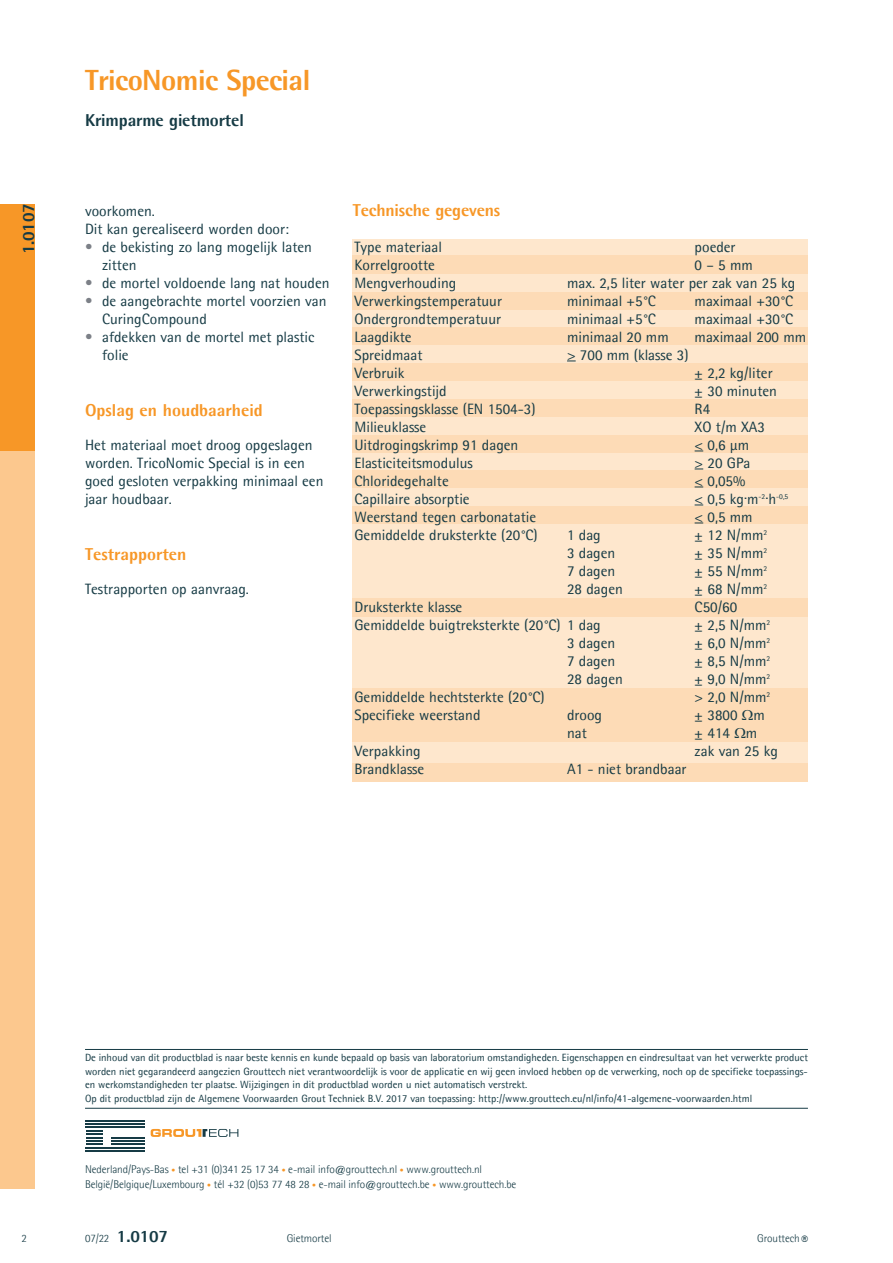
<style>
.page{position:relative;width:893px;height:1263px;background:#fff}
.page>*{position:absolute;margin:0;border:0;box-sizing:border-box;transform-origin:0 0}
.Productnaam{font:800 29.25px "Agfa Rotis Semisans";letter-spacing:-.02em;color:#f79727}
.Kopje{font:800 17.25px "Agfa Rotis Semisans";color:#f79727}
.Productomschrijving{font:800 17.25px "Agfa Rotis Semisans";letter-spacing:-.01em;color:#163b45}
.Productnummer_achter{font:800 17.25px "Agfa Rotis Semisans";color:#163b45}
.Productnummer_zijbal{font:800 17.25px "Agfa Rotis Semisans";color:#163b45}
.Body_alinea{font:15px/18px "Agfa Rotis Semisans";color:#163b45}
.t1{font:italic 13.5px "Agfa Rotis Semisans";color:#163b45}
.Adresregel{font:300 11.25px "Agfa Rotis Semisans";letter-spacing:-.01em;color:#163b45}
.Soort_product____Gro{font:300 11.25px "Agfa Rotis Semisans";letter-spacing:-.01em;color:#163b45}
.Datum_achterpag{font:300 11.25px "Agfa Rotis Semisans";color:#163b45}
.Body_alinea-2{font:10.5px/13.5px "Agfa Rotis Semisans";color:#163b45;text-align:justify}
.s1{color:#7c8087}
.s2{font-size:7.95px;color:#f79727}
</style>
<div class="page">
<div style="left:353px;top:239px;width:455px;height:539px;background:#fee7cd"></div>
<div style="left:353px;top:256px;width:455px;height:18px;background:#fddbb6"></div>
<div style="left:353px;top:292px;width:455px;height:18px;background:#fddbb6"></div>
<div style="left:353px;top:328px;width:455px;height:17px;background:#fddbb6"></div>
<div style="left:353px;top:363px;width:455px;height:18px;background:#fddbb6"></div>
<div style="left:353px;top:399px;width:455px;height:17px;background:#fddbb6"></div>
<div style="left:353px;top:435px;width:455px;height:17px;background:#fddbb6"></div>
<div style="left:353px;top:470px;width:455px;height:18px;background:#fddbb6"></div>
<div style="left:353px;top:506px;width:455px;height:18px;background:#fddbb6"></div>
<div style="left:353px;top:598px;width:455px;height:19px;background:#fddbb6"></div>
<div style="left:353px;top:689px;width:455px;height:53px;background:#fddbb6"></div>
<div style="left:0;top:204px;width:34px;height:984px;background:#fcc88e"></div>
<div style="left:0;top:204px;width:34px;height:246px;background:#f79727"></div>
<hr style="left:86px;top:1120px;width:59px;height:1px;background:#163b45">
<hr style="left:86px;top:1123px;width:59px;height:2px;background:#163b45">
<hr style="left:86px;top:1126px;width:59px;height:2px;background:#163b45">
<hr style="left:111px;top:1137px;width:34px;height:1px;background:#163b45">
<hr style="left:111px;top:1140px;width:34px;height:2px;background:#163b45">
<hr style="left:111px;top:1143px;width:34px;height:2px;background:#163b45">
<svg style="left:86px;top:1130px;width:16px;height:15px"></svg>
<hr style="left:86px;top:1147px;width:59px;height:2px;background:#163b45">
<hr style="left:86px;top:1150px;width:59px;height:2px;background:#163b45">
<svg style="left:151px;top:1129px;width:87px;height:8px"></svg>
<hr style="left:85px;top:1049px;width:723px;height:1px;background:#163b45">
<hr style="left:85px;top:1108px;width:723px;height:1px;background:#163b45">
<div style="left:353px;top:763px;width:455px;height:18px;background:#fddbb6"></div>
<p class="Productnummer_zijbal" style="left:17px;top:254px;width:53px;rotate:-90deg">1.0107</p>
<p class="Productnaam" style="left:85px;top:62px;width:227px">TricoNomic Special</p>
<p class="Productomschrijving" style="left:85px;top:109px;width:160px">Krimparme gietmortel</p>
<p class="Body_alinea" style="left:85px;top:202px;width:71px">voorkomen.</p>
<p class="Body_alinea" style="left:85px;top:220px;width:205px">Dit kan gerealiseerd worden door:</p>
<p class="Body_alinea" style="left:102px;top:238px;width:211px;text-indent:-17px"><span class="s1">•</span> de bekisting zo lang mogelijk laten zitten</p>
<p class="Body_alinea" style="left:85px;top:274px;width:246px"><span class="s1">•</span> de mortel voldoende lang nat houden</p>
<p class="Body_alinea" style="left:102px;top:292px;width:226px;text-indent:-17px"><span class="s1">•</span> de aangebrachte mortel voorzien van<br>CuringCompound</p>
<p class="Body_alinea" style="left:102px;top:328px;width:214px;text-indent:-17px"><span class="s1">•</span> afdekken van de mortel met plastic folie</p>
<p class="Kopje" style="left:85px;top:399px;width:179px">Opslag en houdbaarheid</p>
<p class="Body_alinea" style="left:85px;top:436px;width:240px">Het materiaal moet droog opgeslagen worden. TricoNomic Special is in een goed gesloten verpakking minimaal een jaar houdbaar.</p>
<p class="Kopje" style="left:85px;top:543px;width:103px">Testrapporten</p>
<p class="Body_alinea" style="left:85px;top:580px;width:165px">Testrapporten op aanvraag.</p>
<p class="Kopje" style="left:353px;top:199px;width:149px">Technische gegevens</p>
<p class="Body_alinea" style="left:354px;top:238px;width:89px">Type materiaal</p>
<p class="Body_alinea" style="left:695px;top:238px;width:43px">poeder</p>
<p class="Body_alinea" style="left:354px;top:256px;width:82px">Korrelgrootte</p>
<p class="Body_alinea" style="left:695px;top:256px;width:60px">0 – 5 mm</p>
<p class="Body_alinea" style="left:354px;top:274px;width:103px">Mengverhouding</p>
<p class="Body_alinea" style="left:567px;top:274px;width:230px">max. 2,5 liter water per zak van 25 kg</p>
<p class="Body_alinea" style="left:354px;top:292px;width:149px">Verwerkingstemperatuur</p>
<p class="Body_alinea" style="left:567px;top:292px;width:90px">minimaal +5°C</p>
<p class="Body_alinea" style="left:695px;top:292px;width:100px">maximaal +30°C</p>
<p class="Body_alinea" style="left:354px;top:310px;width:148px">Ondergrondtemperatuur</p>
<p class="Body_alinea" style="left:567px;top:310px;width:90px">minimaal +5°C</p>
<p class="Body_alinea" style="left:695px;top:310px;width:100px">maximaal +30°C</p>
<p class="Body_alinea" style="left:354px;top:328px;width:59px">Laagdikte</p>
<p class="Body_alinea" style="left:567px;top:328px;width:103px">minimaal 20 mm</p>
<p class="Body_alinea" style="left:695px;top:328px;width:113px">maximaal 200 mm</p>
<p class="Body_alinea" style="left:354px;top:346px;width:70px">Spreidmaat</p>
<p class="Body_alinea" style="left:567px;top:346px;width:123px">&gt; 700 mm (klasse 3)</p>
<p class="Body_alinea" style="left:354px;top:364px;width:52px">Verbruik</p>
<p class="Body_alinea" style="left:695px;top:364px;width:80px">± 2,2 kg/liter</p>
<p class="Body_alinea" style="left:354px;top:382px;width:94px">Verwerkingstijd</p>
<p class="Body_alinea" style="left:695px;top:382px;width:84px">± 30 minuten</p>
<p class="Body_alinea" style="left:354px;top:400px;width:183px">Toepassingsklasse (EN 1504-3)</p>
<p class="Body_alinea" style="left:695px;top:400px;width:17px">R4</p>
<p class="Body_alinea" style="left:354px;top:418px;width:73px">Milieuklasse</p>
<p class="Body_alinea" style="left:695px;top:418px;width:72px">XO t/m XA3</p>
<p class="Body_alinea" style="left:354px;top:436px;width:165px">Uitdrogingskrimp 91 dagen</p>
<p class="Body_alinea" style="left:695px;top:436px;width:56px">&lt; 0,6 µm</p>
<p class="Body_alinea" style="left:354px;top:454px;width:120px">Elasticiteitsmodulus</p>
<p class="Body_alinea" style="left:695px;top:454px;width:57px">&gt; 20 GPa</p>
<p class="Body_alinea" style="left:354px;top:472px;width:96px">Chloridegehalte</p>
<p class="Body_alinea" style="left:695px;top:472px;width:52px">&lt; 0,05%</p>
<p class="Body_alinea" style="left:354px;top:490px;width:117px">Capillaire absorptie</p>
<p class="Body_alinea" style="left:695px;top:490px;width:95px">&lt; 0,5 kg.m<sup>-2</sup>.h<sup>-0,5</sup></p>
<p class="Body_alinea" style="left:354px;top:508px;width:183px">Weerstand tegen carbonatatie</p>
<p class="Body_alinea" style="left:695px;top:508px;width:60px">&lt; 0,5 mm</p>
<p class="Body_alinea" style="left:354px;top:526px;width:185px">Gemiddelde druksterkte (20°C)</p>
<p class="Body_alinea" style="left:567px;top:526px;width:35px">1 dag</p>
<p class="Body_alinea" style="left:695px;top:526px;width:74px">± 12 N/mm<sup>2</sup></p>
<p class="Body_alinea" style="left:567px;top:544px;width:50px">3 dagen</p>
<p class="Body_alinea" style="left:695px;top:544px;width:74px">± 35 N/mm<sup>2</sup></p>
<p class="Body_alinea" style="left:567px;top:562px;width:50px">7 dagen</p>
<p class="Body_alinea" style="left:695px;top:562px;width:74px">± 55 N/mm<sup>2</sup></p>
<p class="Body_alinea" style="left:567px;top:580px;width:57px">28 dagen</p>
<p class="Body_alinea" style="left:695px;top:580px;width:74px">± 68 N/mm<sup>2</sup></p>
<p class="Body_alinea" style="left:354px;top:598px;width:109px">Druksterkte klasse</p>
<p class="Body_alinea" style="left:695px;top:598px;width:44px">C50/60</p>
<p class="Body_alinea" style="left:354px;top:616px;width:248px">Gemiddelde buigtreksterkte (20°C) 1 dag</p>
<p class="Body_alinea" style="left:695px;top:616px;width:77px">± 2,5 N/mm<sup>2</sup></p>
<p class="Body_alinea" style="left:567px;top:634px;width:50px">3 dagen</p>
<p class="Body_alinea" style="left:695px;top:634px;width:77px">± 6,0 N/mm<sup>2</sup></p>
<p class="Body_alinea" style="left:567px;top:652px;width:50px">7 dagen</p>
<p class="Body_alinea" style="left:695px;top:652px;width:77px">± 8,5 N/mm<sup>2</sup></p>
<p class="Body_alinea" style="left:567px;top:670px;width:57px">28 dagen</p>
<p class="Body_alinea" style="left:695px;top:670px;width:77px">± 9,0 N/mm<sup>2</sup></p>
<p class="Body_alinea" style="left:354px;top:688px;width:192px">Gemiddelde hechtsterkte (20°C)</p>
<p class="Body_alinea" style="left:695px;top:688px;width:77px">&gt; 2,0 N/mm<sup>2</sup></p>
<p class="Body_alinea" style="left:354px;top:706px;width:128px">Specifieke weerstand</p>
<p class="Body_alinea" style="left:567px;top:706px;width:37px">droog</p>
<p class="Body_alinea" style="left:695px;top:706px;width:72px">± 3800 m</p>
<p class="Body_alinea" style="left:567px;top:724px;width:21px">nat</p>
<p class="Body_alinea" style="left:695px;top:724px;width:64px">± 414 m</p>
<p class="Body_alinea" style="left:354px;top:742px;width:68px">Verpakking</p>
<p class="Body_alinea" style="left:695px;top:742px;width:85px">zak van 25 kg</p>
<p class="Body_alinea" style="left:354px;top:760px;width:71px">Brandklasse</p>
<p class="Body_alinea" style="left:567px;top:760px;width:121px">A1 - niet brandbaar</p>
<p class="Datum_achterpag" style="left:21px;top:1232px;width:7px">2</p>
<p class="Body_alinea-2" style="left:85px;top:1051px;width:724px">De inhoud van dit productblad is naar beste kennis en kunde bepaald op basis van laboratorium omstandigheden. Eigenschappen en eindresultaat van het verwerkte product worden niet gegarandeerd aangezien Grouttech niet verantwoordelijk is voor de applicatie en wij geen invloed hebben op de verwerking, noch op de specifieke toepassings&shy;en werkomstandigheden ter plaatse. Wijzigingen in dit productblad worden u niet automatisch verstrekt.</p>
<p class="Body_alinea-2" style="left:85px;top:1091px;width:669px">Op dit productblad zijn de Algemene Voorwaarden Grout Techniek B.V. 2017 van toepassing: http://www.grouttech.eu/nl/info/41-algemene-voorwaarden.html</p>
<p class="Adresregel" style="left:85px;top:1163px;width:398px">Nederland/Pays-Bas <span class="s2">•</span> tel +31 (0)341 25 17 34 <span class="s2">•</span> e-mail info@grouttech.nl <span class="s2">•</span> www.grouttech.nl</p>
<p class="Adresregel" style="left:85px;top:1178px;width:433px">België/Belgique/Luxembourg <span class="s2">•</span> tél +32 (0)53 77 48 28 <span class="s2">•</span> e-mail info@grouttech.be <span class="s2">•</span> www.grouttech.be</p>
<p class="Datum_achterpag" style="left:85px;top:1232px;width:26px">07/22</p>
<p class="Productnummer_achter" style="left:117px;top:1225px;width:53px">1.0107</p>
<p class="Soort_product____Gro" style="left:287px;top:1232px;width:46px">Gietmortel</p>
<p class="Soort_product____Gro" style="left:757px;top:1232px;width:44px">Grouttech</p>
<p class="t1" style="left:800px;top:1232px;width:8px">®</p>
</div>
